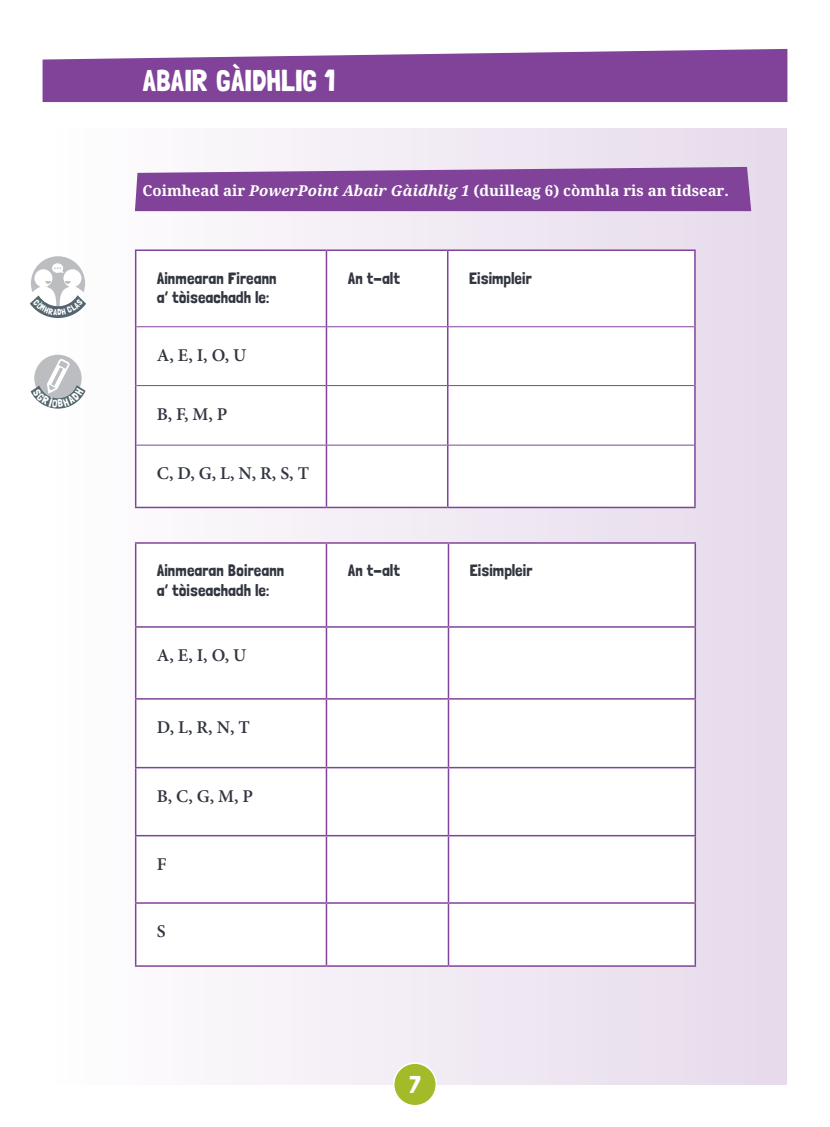
<style>
.page{position:relative;width:830px;height:1127px;background:#fff}
.page>*{position:absolute;margin:0;border:0;box-sizing:border-box;transform-origin:0 0}
.title_top_line{font:30px "Londrina Solid";color:#fff}
.points{font:24px "Londrina Solid";color:#fff}
.table_text_2{font:600 18px "Minion Pro";color:#323640}
.table_text{font:16.5px/19.8px "Londrina Solid";color:#323640}
.Body_Table_Body{font:700 15px "Noto Serif";color:#fff}
.s1{font-style:italic}
</style>
<div class="page">
<div style="left:43px;top:128px;width:744px;height:956px;background:linear-gradient(to right,#fff,#e5d9ea)"></div>
<svg style="left:136px;top:251px;width:557px;height:256px"></svg>
<hr style="left:135px;top:249px;width:191px;height:2px;background:#814399">
<hr style="left:135px;top:251px;width:1px;height:76px;background:#814399">
<hr style="left:326px;top:249px;width:121px;height:2px;background:#814399">
<hr style="left:325px;top:251px;width:2px;height:75px;background:#814399">
<hr style="left:447px;top:249px;width:248px;height:2px;background:#814399">
<hr style="left:447px;top:251px;width:1px;height:75px;background:#814399">
<hr style="left:693px;top:251px;width:2px;height:76px;background:#814399">
<hr style="left:135px;top:327px;width:1px;height:59px;background:#814399">
<hr style="left:325px;top:327px;width:2px;height:58px;background:#814399">
<hr style="left:447px;top:327px;width:1px;height:58px;background:#814399">
<hr style="left:693px;top:327px;width:2px;height:59px;background:#814399">
<hr style="left:135px;top:386px;width:1px;height:59px;background:#814399">
<hr style="left:325px;top:386px;width:2px;height:59px;background:#814399">
<hr style="left:447px;top:386px;width:1px;height:59px;background:#814399">
<hr style="left:693px;top:386px;width:2px;height:59px;background:#814399">
<hr style="left:135px;top:445px;width:1px;height:62px;background:#814399">
<hr style="left:325px;top:445px;width:2px;height:62px;background:#814399">
<hr style="left:447px;top:445px;width:1px;height:62px;background:#814399">
<hr style="left:693px;top:445px;width:2px;height:62px;background:#814399">
<hr style="left:135px;top:507px;width:191px;height:1px;background:#814399">
<hr style="left:326px;top:507px;width:121px;height:1px;background:#814399">
<hr style="left:447px;top:507px;width:248px;height:1px;background:#814399">
<hr style="left:136px;top:326px;width:190px;height:1px;background:#814399">
<hr style="left:326px;top:326px;width:121px;height:1px;background:#814399">
<hr style="left:447px;top:326px;width:246px;height:1px;background:#814399">
<hr style="left:136px;top:385px;width:190px;height:1px;background:#814399">
<hr style="left:326px;top:385px;width:121px;height:1px;background:#814399">
<hr style="left:447px;top:385px;width:246px;height:1px;background:#814399">
<hr style="left:136px;top:445px;width:190px;height:1px;background:#814399">
<hr style="left:326px;top:445px;width:121px;height:1px;background:#814399">
<hr style="left:447px;top:445px;width:246px;height:1px;background:#814399">
<svg style="left:136px;top:544px;width:558px;height:421px"></svg>
<hr style="left:135px;top:542px;width:191px;height:2px;background:#814399">
<hr style="left:135px;top:544px;width:1px;height:82px;background:#814399">
<hr style="left:326px;top:542px;width:122px;height:2px;background:#814399">
<hr style="left:325px;top:544px;width:2px;height:82px;background:#814399">
<hr style="left:448px;top:542px;width:247px;height:2px;background:#814399">
<hr style="left:447px;top:544px;width:2px;height:82px;background:#814399">
<hr style="left:694px;top:544px;width:1px;height:82px;background:#814399">
<hr style="left:135px;top:626px;width:191px;height:2px;background:#814399">
<hr style="left:135px;top:628px;width:1px;height:70px;background:#814399">
<hr style="left:326px;top:626px;width:122px;height:2px;background:#814399">
<hr style="left:325px;top:628px;width:2px;height:70px;background:#814399">
<hr style="left:448px;top:626px;width:247px;height:2px;background:#814399">
<hr style="left:447px;top:628px;width:2px;height:70px;background:#814399">
<hr style="left:694px;top:628px;width:1px;height:70px;background:#814399">
<hr style="left:135px;top:698px;width:191px;height:1px;background:#814399">
<hr style="left:135px;top:699px;width:1px;height:68px;background:#814399">
<hr style="left:326px;top:698px;width:122px;height:1px;background:#814399">
<hr style="left:325px;top:699px;width:2px;height:68px;background:#814399">
<hr style="left:448px;top:698px;width:247px;height:1px;background:#814399">
<hr style="left:447px;top:699px;width:2px;height:68px;background:#814399">
<hr style="left:694px;top:699px;width:1px;height:68px;background:#814399">
<hr style="left:135px;top:767px;width:191px;height:1px;background:#814399">
<hr style="left:135px;top:768px;width:1px;height:67px;background:#814399">
<hr style="left:326px;top:767px;width:122px;height:1px;background:#814399">
<hr style="left:325px;top:768px;width:2px;height:67px;background:#814399">
<hr style="left:448px;top:767px;width:247px;height:1px;background:#814399">
<hr style="left:447px;top:768px;width:2px;height:67px;background:#814399">
<hr style="left:694px;top:768px;width:1px;height:67px;background:#814399">
<hr style="left:135px;top:835px;width:191px;height:1px;background:#814399">
<hr style="left:135px;top:836px;width:1px;height:66px;background:#814399">
<hr style="left:326px;top:835px;width:122px;height:1px;background:#814399">
<hr style="left:325px;top:836px;width:2px;height:66px;background:#814399">
<hr style="left:448px;top:835px;width:247px;height:1px;background:#814399">
<hr style="left:447px;top:836px;width:2px;height:66px;background:#814399">
<hr style="left:694px;top:836px;width:1px;height:66px;background:#814399">
<hr style="left:135px;top:902px;width:191px;height:2px;background:#814399">
<hr style="left:135px;top:904px;width:1px;height:61px;background:#814399">
<hr style="left:326px;top:902px;width:122px;height:2px;background:#814399">
<hr style="left:325px;top:904px;width:2px;height:61px;background:#814399">
<hr style="left:448px;top:902px;width:247px;height:2px;background:#814399">
<hr style="left:447px;top:904px;width:2px;height:61px;background:#814399">
<hr style="left:694px;top:904px;width:1px;height:61px;background:#814399">
<hr style="left:135px;top:965px;width:191px;height:2px;background:#814399">
<hr style="left:326px;top:965px;width:122px;height:2px;background:#814399">
<hr style="left:448px;top:965px;width:247px;height:2px;background:#814399">
<svg style="left:43px;top:49px;width:744px;height:53px;background:#8d55a3"></svg>
<div style="left:393px;top:1063px;width:43px;height:43px;background:#a3bb29;border-radius:50%"></div>
<div style="left:393px;top:1062px;width:44px;height:44px;border:2px solid #fff;border-radius:50%"></div>
<svg style="left:135px;top:167px;width:615px;height:44px;background:#894f9f"></svg>
<div style="left:31px;top:256px;width:54px;height:54px;background:#bcbdc0;border-radius:50%"></div>
<div style="left:34px;top:355px;width:48px;height:47px;background:#bcbdc0;border-radius:50%"></div>
<svg style="left:30px;top:263px;width:56px;height:55px"></svg>
<svg style="left:31px;top:358px;width:54px;height:51px"></svg>
<p class="title_top_line" style="left:142px;top:62px;width:194px">ABAIR GÀIDHLIG 1</p>
<p class="Body_Table_Body" style="left:142px;top:180px;width:587px">Coimhead air <span class="s1">PowerPoint Abair Gàidhlig 1</span> (duilleag 6) còmhla ris an tidsear.</p>
<p class="table_text" style="left:157px;top:268px;width:121px">Ainmearan Fireann a’ tòiseachadh le:</p>
<p class="table_text" style="left:347px;top:268px;width:54px">An t-alt</p>
<p class="table_text" style="left:469px;top:268px;width:64px">Eisimpleir</p>
<p class="table_text_2" style="left:157px;top:343px;width:91px">A, E, I, O, U</p>
<p class="table_text_2" style="left:157px;top:402px;width:72px">B, F, M, P</p>
<p class="table_text_2" style="left:157px;top:461px;width:153px">C, D, G, L, N, R, S, T</p>
<p class="table_text" style="left:157px;top:560px;width:129px">Ainmearan Boireann a’ tòiseachadh le:</p>
<p class="table_text" style="left:347px;top:560px;width:54px">An t-alt</p>
<p class="table_text" style="left:469px;top:560px;width:64px">Eisimpleir</p>
<p class="table_text_2" style="left:157px;top:643px;width:91px">A, E, I, O, U</p>
<p class="table_text_2" style="left:157px;top:715px;width:94px">D, L, R, N, T</p>
<p class="table_text_2" style="left:157px;top:784px;width:98px">B, C, G, M, P</p>
<p class="table_text_2" style="left:157px;top:852px;width:11px">F</p>
<p class="table_text_2" style="left:157px;top:919px;width:10px">S</p>
<p class="points" style="left:409px;top:1070px;width:13px">7</p>
</div>
